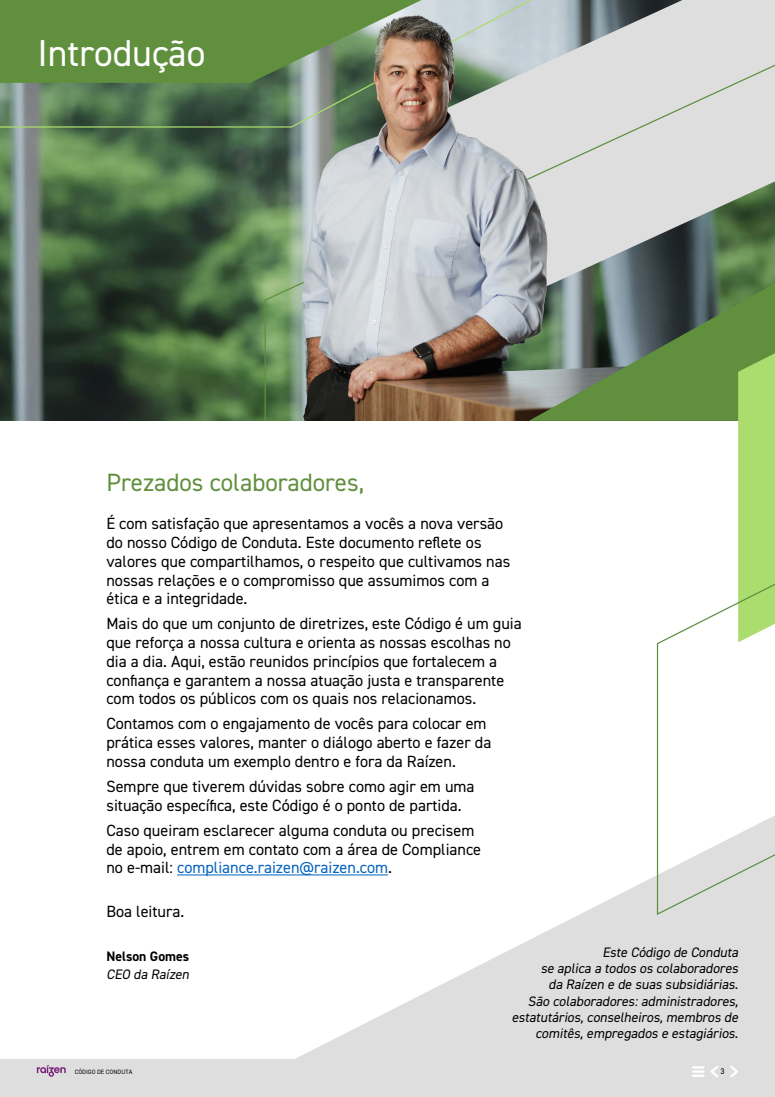
<style>
.page{position:relative;width:775px;height:1097px;background:#fff}
.page>*{position:absolute;margin:0;border:0;box-sizing:border-box;transform-origin:0 0}
.t1{font:37.5px "DIN2014";color:#fff}
.t2{font:25px "DIN2014";color:#60903e}
.t3{font:16.25px/18.8px "DIN2014";color:#000}
.t4{font:italic 13.75px/16.2px "DIN2014";color:#000;text-align:right}
.t5{font:700 13.75px "DIN2014";color:#000}
.t6{font:8.12px "DIN2014";color:#000}
.t7{font:6.25px "DIN2014";letter-spacing:.01em;color:#000}
.s1{color:#0563c1}
</style>
<div class="page">
<img style="left:0;top:128px;width:264px;height:293px">
<img style="left:264px;top:0;width:511px;height:421px">
<hr style="left:177px;top:874px;width:211px;height:1px;background:#0563c1">
<div style="left:0;top:1059px;width:775px;height:37px;background:#dedede"></div>
<svg style="left:37px;top:1065px;width:29px;height:11px"></svg>
<img style="left:0;top:0;width:535px;height:128px">
<svg style="left:294px;top:874px;width:481px;height:185px;fill:#dedede"></svg>
<svg style="left:0;top:0;width:422px;height:83px;fill:#60903e"></svg>
<svg style="left:529px;top:283px;width:246px;height:138px"></svg>
<svg style="left:656px;top:388px;width:119px;height:527px"></svg>
<svg style="left:692px;top:1066px;width:13px;height:11px"></svg>
<svg style="left:710px;top:1066px;width:8px;height:12px"></svg>
<svg style="left:730px;top:1066px;width:8px;height:12px"></svg>
<h1 class="t1" style="left:38px;top:30px;width:169px">Introdução</h1>
<h2 class="t2" style="left:106px;top:467px;width:259px">Prezados colaboradores,</h2>
<p class="t3" style="left:106px;top:514px;width:405px">É com satisfação que apresentamos a vocês a nova versão do nosso Código de Conduta. Este documento reflete os valores que compartilhamos, o respeito que cultivamos nas nossas relações e o compromisso que assumimos com a ética e a integridade.</p>
<p class="t3" style="left:106px;top:614px;width:417px">Mais do que um conjunto de diretrizes, este Código é um guia que reforça a nossa cultura e orienta as nossas escolhas no dia a dia. Aqui, estão reunidos princípios que fortalecem a confiança e garantem a nossa atuação justa e transparente com todos os públicos com os quais nos relacionamos.</p>
<p class="t3" style="left:106px;top:714px;width:386px">Contamos com o engajamento de vocês para colocar em prática esses valores, manter o diálogo aberto e fazer da nossa conduta um exemplo dentro e fora da Raízen.</p>
<p class="t3" style="left:106px;top:776px;width:370px">Sempre que tiverem dúvidas sobre como agir em uma situação específica, este Código é o ponto de partida.</p>
<p class="t3" style="left:106px;top:820px;width:376px">Caso queiram esclarecer alguma conduta ou precisem de apoio, entrem em contato com a área de Compliance no e-mail: <span class="s1">compliance.raizen@raizen.com</span>.</p>
<p class="t3" style="left:106px;top:901px;width:79px">Boa leitura.</p>
<p class="t5" style="left:106px;top:946px;width:84px">Nelson Gomes</p>
<p class="t4" style="left:106px;top:965px;width:87px">CEO da Raízen</p>
<p class="t4" style="left:512px;top:943px;width:231px">Este Código de Conduta<br>se aplica a todos os colaboradores<br>da Raízen e de suas subsidiárias.<br>São colaboradores:administradores, estatutários,conselheiros,membros de comitês,empregados e estagiários.</p>
<p class="t7" style="left:75px;top:1067px;width:59px">CÓDIGO DE CONDUTA</p>
<p class="t6" style="left:721px;top:1065px;width:6px">3</p>
<p class="t6" style="left:722px;top:1065px;width:6px">3</p>
</div>
